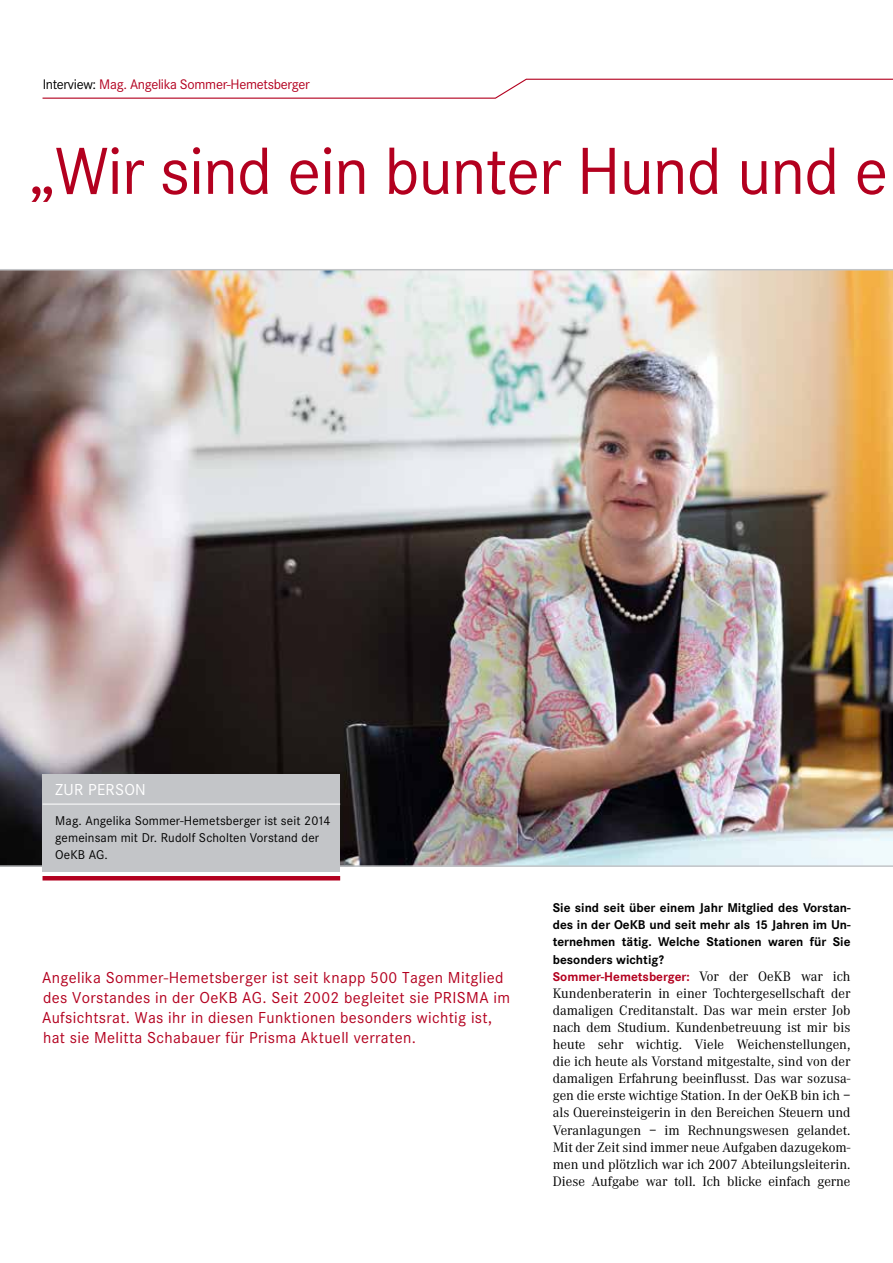
<style>
.page{position:relative;width:893px;height:1263px;background:#fff}
.page>*{position:absolute;margin:0;border:0;box-sizing:border-box;transform-origin:0 0}
.t1{font:69px "Corporate S";letter-spacing:-.015em;color:#b3001f}
.t2{font:16.5px/19.8px "Corporate S";letter-spacing:.02em;color:#b3001f}
.t3{font:16.5px "Corporate S";letter-spacing:.015em;color:#fff}
.t4{font:14.4px "Corporate S";letter-spacing:-.02em;color:#b3001f}
.t5{font:14.25px/17.1px "Corporate A";color:#000;text-align:justify}
.t6{font:700 13.2px/17.1px "Corporate S";color:#000}
.t7{font:13.2px/17.1px "Corporate S";letter-spacing:.01em;color:#000}
.s1{color:#000}
.s2{color:#b3001f}
.s3{font-family:"Corporate A";font-weight:400;font-size:14.25px}
</style>
<div class="page">
<img style="left:0;top:270px;width:893px;height:595px">
<svg style="left:42px;top:78px;width:851px;height:21px"></svg>
<hr style="left:43px;top:876px;width:297px;height:4px;background:#b3001f">
<div style="left:43px;top:774px;width:297px;height:98px;background:#c3c5c8"></div>
<hr style="left:43px;top:804px;width:297px;height:1px;background:#fff">
<hr style="left:0;top:865px;width:893px;height:2px;background:#c3c5c8">
<hr style="left:0;top:269px;width:893px;height:1px;background:#c3c5c8">
<p class="t4" style="left:43px;top:77px;width:269px"><span class="s1">Interview:</span> Mag. Angelika Sommer-Hemetsberger</p>
<h1 class="t1" style="left:29px;top:133px;width:861px">„Wir sind ein bunter Hund und e</h1>
<p class="t3" style="left:55px;top:780px;width:92px">ZUR PERSON</p>
<p class="t7" style="left:55px;top:812px;width:277px">Mag. Angelika Sommer-Hemetsberger ist seit 2014 gemeinsam mit Dr. Rudolf Scholten Vorstand der<br>OeKB AG.</p>
<p class="t2" style="left:42px;top:968px;width:469px">Angelika Sommer-Hemetsberger ist seit knapp 500 Tagen Mitglied des Vorstandes in der OeKB AG. Seit 2002 begleitet sie PRISMA im Aufsichtsrat. Was ihr in diesen Funktionen besonders wichtig ist, hat sie Melitta Schabauer für Prisma Aktuell verraten.</p>
<p class="t6" style="left:553px;top:899px;width:299px">Sie sind seit über einem Jahr Mitglied des Vorstan&shy;des in der OeKB und seit mehr als 15 Jahren im Un&shy;ternehmen tätig. Welche Stationen waren für Sie besonders wichtig?<br><span class="s2">Sommer-Hemetsberger:</span> <span class="s3">Vor der OeKB war ich</span></p>
<p class="t5" style="left:553px;top:985px;width:299px">Kundenberaterin in einer Tochtergesellschaft der damaligen Creditanstalt. Das war mein erster Job nach dem Studium. Kundenbetreuung ist mir bis heute sehr wichtig. Viele Weichenstellungen, die ich heute als Vorstand mitgestalte, sind von der damaligen Erfahrung beeinflusst. Das war sozusa&shy;gen die erste wichtige Station. In der OeKB bin ich – als Quereinsteigerin in den Bereichen Steuern und Veranlagungen – im Rechnungswesen gelandet.<br>Mit der Zeit sind immer neue Aufgaben dazugekom&shy;men und plötzlich war ich 2007 Abteilungsleiterin.<br>Diese Aufgabe war toll. Ich blicke einfach gerne</p>
</div>
